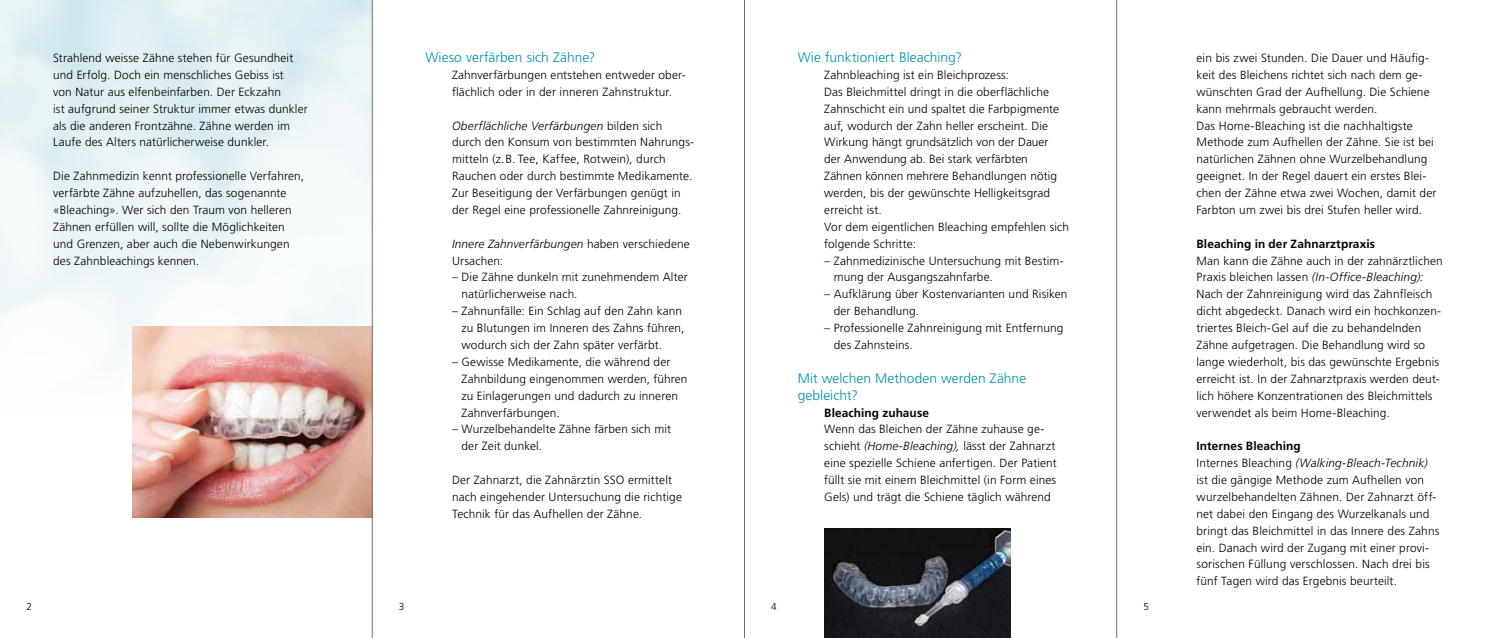
<style>
.page{position:relative;width:1489px;height:638px;background:#fff}
.page>*{position:absolute;margin:0;border:0;box-sizing:border-box;transform-origin:0 0}
.t1{font:300 13.75px/16.9px "Frutiger LT Std";letter-spacing:.005em;color:#0090a7}
.t2{font:300 11.88px/16.9px "Frutiger LT Std";letter-spacing:.01em;color:#000}
.t3{font:700 11.88px "Frutiger LT Std";letter-spacing:.01em;color:#000}
.t4{font:300 10px "Frutiger LT Std";color:#000}
.s1{font-style:italic}
.s2{font-weight:700}
</style>
<div class="page">
<img style="left:0;top:0;width:372px;height:517px">
<img style="left:133px;top:326px;width:239px;height:191px">
<img style="left:824px;top:528px;width:186px;height:110px">
<hr style="left:372px;top:0;width:1px;height:638px;background:#6e6e6e">
<hr style="left:744px;top:0;width:1px;height:638px;background:#6e6e6e">
<hr style="left:1116px;top:0;width:1px;height:638px;background:#6e6e6e">
<p class="t2" style="left:53px;top:50px;width:256px">Strahlend weisse Zähne stehen für Gesundheit und Erfolg. Doch ein menschliches Gebiss ist<br>von Natur aus elfenbeinfarben. Der Eckzahn<br>ist aufgrund seiner Struktur immer etwas dunkler als die anderen Frontzähne. Zähne werden im Laufe des Alters natürlicherweise dunkler.</p>
<p class="t2" style="left:53px;top:168px;width:252px">Die Zahnmedizin kennt professionelle Verfahren, verfärbte Zähne aufzuhellen, das sogenannte «Bleaching». Wer sich den Traum von helleren Zähnen erfüllen will, sollte die Möglichkeiten und Grenzen, aber auch die Nebenwirkungen des Zahnbleachings kennen.</p>
<p class="t1" style="left:425px;top:49px;width:171px">Wieso verfärben sich Zähne?</p>
<p class="t2" style="left:452px;top:67px;width:235px">Zahnverfärbungen entstehen entweder ober&shy;flächlich oder in der inneren Zahnstruktur.</p>
<p class="t2" style="left:452px;top:117px;width:243px"><span class="s1">Oberflächliche Verfärbungen</span> bilden sich durch den Konsum von bestimmten Nahrungs&shy;mitteln (z.B. Tee, Kaffee, Rotwein), durch Rauchen oder durch bestimmte Medikamente.<br>Zur Beseitigung der Verfärbungen genügt in der Regel eine professionelle Zahnreinigung.</p>
<p class="t2" style="left:452px;top:235px;width:239px"><span class="s1">Innere Zahnverfärbungen</span> haben verschiedene<br>Ursachen:</p>
<p class="t2" style="left:461px;top:269px;width:228px;text-indent:-9px">– Die Zähne dunkeln mit zunehmendem Alter natürlicherweise nach.</p>
<p class="t2" style="left:461px;top:303px;width:224px;text-indent:-9px">– Zahnunfälle: Ein Schlag auf den Zahn kann zu Blutungen im Inneren des Zahns führen, wodurch sich der Zahn später verfärbt.</p>
<p class="t2" style="left:461px;top:353px;width:227px;text-indent:-9px">– Gewisse Medikamente, die während der Zahnbildung eingenommen werden, führen zu Einlagerungen und dadurch zu inneren Zahnverfärbungen.</p>
<p class="t2" style="left:461px;top:421px;width:211px;text-indent:-9px">– Wurzelbehandelte Zähne färben sich mit der Zeit dunkel.</p>
<p class="t2" style="left:452px;top:472px;width:231px">Der Zahnarzt, die Zahnärztin SSO ermittelt nach eingehender Untersuchung die richtige<br>Technik für das Aufhellen der Zähne.</p>
<p class="t4" style="left:27px;top:601px;width:7px">2</p>
<p class="t4" style="left:399px;top:601px;width:7px">3</p>
<p class="t1" style="left:797px;top:49px;width:166px">Wie funktioniert Bleaching?</p>
<p class="t2" style="left:824px;top:67px;width:246px">Zahnbleaching ist ein Bleichprozess:<br>Das Bleichmittel dringt in die oberflächliche Zahnschicht ein und spaltet die Farbpigmente auf, wodurch der Zahn heller erscheint. Die Wirkung hängt grundsätzlich von der Dauer<br>der Anwendung ab. Bei stark verfärbten<br>Zähnen können mehrere Behandlungen nötig werden, bis der gewünschte Helligkeitsgrad erreicht ist.<br>Vor dem eigentlichen Bleaching empfehlen sich folgende Schritte:</p>
<p class="t2" style="left:833px;top:252px;width:231px;text-indent:-9px">– Zahnmedizinische Untersuchung mit Bestim&shy;mung der Ausgangszahnfarbe.</p>
<p class="t2" style="left:833px;top:286px;width:235px;text-indent:-9px">– Aufklärung über Kostenvarianten und Risiken der Behandlung.</p>
<p class="t2" style="left:833px;top:320px;width:231px;text-indent:-9px">– Professionelle Zahnreinigung mit Entfernung des Zahnsteins.</p>
<p class="t1" style="left:797px;top:370px;width:230px">Mit welchen Methoden werden Zähne gebleicht?</p>
<p class="t3" style="left:824px;top:405px;width:106px">Bleaching zuhause</p>
<p class="t2" style="left:824px;top:421px;width:234px">Wenn das Bleichen der Zähne zuhause ge&shy;schieht <span class="s1">(Home-Bleaching),</span> lässt der Zahnarzt eine spezielle Schiene anfertigen. Der Patient füllt sie mit einem Bleichmittel (in Form eines Gels) und trägt die Schiene täglich während</p>
<p class="t4" style="left:771px;top:601px;width:7px">4</p>
<p class="t4" style="left:1143px;top:601px;width:7px">5</p>
<p class="t2" style="left:1196px;top:50px;width:241px">ein bis zwei Stunden. Die Dauer und Häufig&shy;keit des Bleichens richtet sich nach dem ge&shy;wünschten Grad der Aufhellung. Die Schiene kann mehrmals gebraucht werden.<br>Das Home-Bleaching ist die nachhaltigste Methode zum Aufhellen der Zähne. Sie ist bei natürlichen Zähnen ohne Wurzelbehandlung geeignet. In der Regel dauert ein erstes Blei&shy;chen der Zähne etwa zwei Wochen, damit der Farbton um zwei bis drei Stufen heller wird.</p>
<p class="t3" style="left:1196px;top:237px;width:180px">Bleaching in der Zahnarztpraxis</p>
<p class="t2" style="left:1196px;top:252px;width:248px">Man kann die Zähne auch in der zahnärztlichen Praxis bleichen lassen <span class="s1">(In-Office-Bleaching):<br></span>Nach der Zahnreinigung wird das Zahnfleisch dicht abgedeckt. Danach wird ein hochkonzen&shy;triertes Bleich-Gel auf die zu behandelnden Zähne aufgetragen. Die Behandlung wird so lange wiederholt, bis das gewünschte Ergebnis erreicht ist. In der Zahnarztpraxis werden deut&shy;lich höhere Konzentrationen des Bleichmittels verwendet als beim Home-Bleaching.</p>
<p class="t2" style="left:1196px;top:438px;width:244px"><span class="s2">Internes Bleaching<br></span>Internes Bleaching <span class="s1">(Walking-Bleach-Technik) </span>ist die gängige Methode zum Aufhellen von wurzelbehandelten Zähnen. Der Zahnarzt öff&shy;net dabei den Eingang des Wurzelkanals und bringt das Bleichmittel in das Innere des Zahns ein. Danach wird der Zugang mit einer provi&shy;sorischen Füllung verschlossen. Nach drei bis fünf Tagen wird das Ergebnis beurteilt.</p>
</div>
